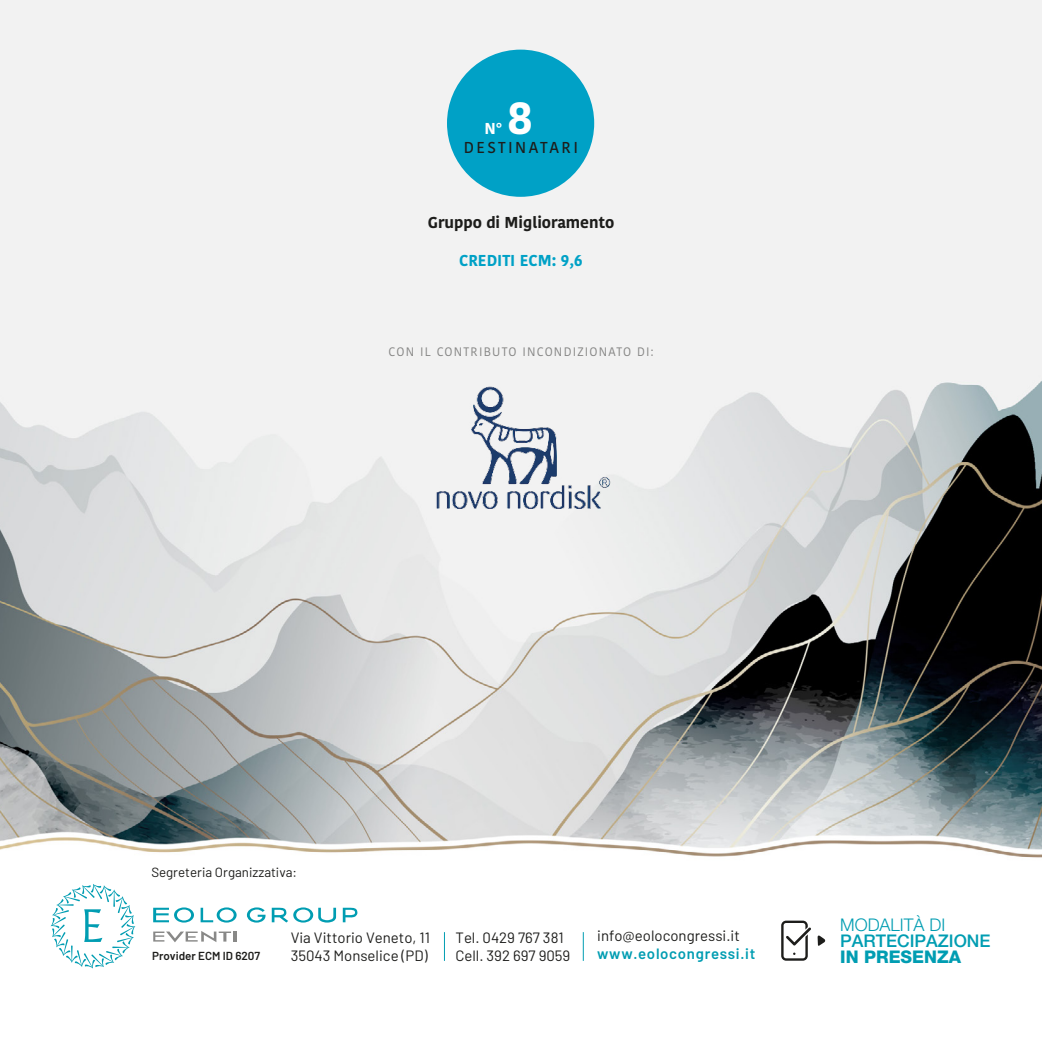
<style>
.page{position:relative;width:1042px;height:1042px;background:#fff}
.page>*{position:absolute;margin:0;border:0;box-sizing:border-box;transform-origin:0 0}
.t1{font:700 45.5px "Kohinoor Bangla";color:#fff}
.t2{font:800 17.5px "Helvetica Neue LT Std";color:#009db2}
.t3{font:500 17.5px "Helvetica Neue LT Std";color:#009db2}
.t4{font:300 17.5px "Helvetica Neue LT Std";color:#009db2}
.t5{font:700 15.75px "Kohinoor Bangla";color:#1d1d1b}
.t6{font:700 15.75px "Kohinoor Bangla";color:#00a1c6}
.t7{font:500 15.75px "Kohinoor Bangla";letter-spacing:.16em;color:#1d1d1b}
.t8{font:700 15.75px "Kohinoor Bangla";color:#fff}
.t9{font:15.05px/18px "Barlow";color:#1d1d1b}
.t10{font:600 15.05px "Barlow";letter-spacing:.045em;color:#009db2}
.t11{font:13.3px "Barlow";color:#1d1d1b}
.t12{font:12.25px "Kohinoor Bangla";letter-spacing:.1em;color:#858584}
.t13{font:600 11.72px "Barlow";color:#1d1d1b}
</style>
<div class="page">
<img style="left:0;top:0;width:1042px;height:969px">
<svg style="left:51px;top:884px;width:84px;height:84px"></svg>
<svg style="left:153px;top:907px;width:41px;height:15px"></svg>
<svg style="left:201px;top:907px;width:36px;height:15px"></svg>
<svg style="left:247px;top:907px;width:18px;height:15px"></svg>
<svg style="left:272px;top:907px;width:64px;height:15px"></svg>
<svg style="left:153px;top:931px;width:84px;height:11px"></svg>
<svg style="left:343px;top:907px;width:14px;height:15px"></svg>
<svg style="left:444px;top:932px;width:1px;height:29px"></svg>
<svg style="left:583px;top:932px;width:1px;height:29px"></svg>
<div style="left:447px;top:50px;width:147px;height:147px;background:#00a1c6;border-radius:50%"></div>
<img style="left:427px;top:374px;width:190px;height:143px">
<svg style="left:781px;top:920px;width:30px;height:40px"></svg>
<svg style="left:817px;top:935px;width:8px;height:11px"></svg>
<h1 class="t1" style="left:507px;top:78px;width:28px">8</h1>
<p class="t7" style="left:464px;top:134px;width:116px">DESTINATARI</p>
<p class="t8" style="left:484px;top:114px;width:19px">N°</p>
<p class="t5" style="left:428px;top:209px;width:188px">Gruppo di Miglioramento</p>
<p class="t6" style="left:459px;top:247px;width:125px">CREDITI ECM: 9,6</p>
<p class="t12" style="left:388px;top:342px;width:266px">CON IL CONTRIBUTO INCONDIZIONATO DI:</p>
<p class="t11" style="left:151px;top:862px;width:147px">Segreteria Organizzativa:</p>
<p class="t13" style="left:152px;top:947px;width:110px">Provider ECM ID 6207</p>
<p class="t9" style="left:291px;top:927px;width:141px">Via Vittorio Veneto, 11<br>35043 Monselice (PD)</p>
<p class="t9" style="left:455px;top:927px;width:116px">Tel. 0429 767 381<br>Cell. 392 697 9059</p>
<p class="t9" style="left:597px;top:925px;width:144px">info@eolocongressi.it</p>
<p class="t10" style="left:597px;top:942px;width:160px">www.eolocongressi.it</p>
<p class="t2" style="left:840px;top:910px;width:122px">IN PRESENZA</p>
<p class="t4" style="left:840px;top:914px;width:107px">MODALITÀ DI</p>
<p class="t3" style="left:840px;top:930px;width:152px">PARTECIPAZIONE</p>
<p class="t2" style="left:840px;top:946px;width:122px">IN PRESENZA</p>
</div>
